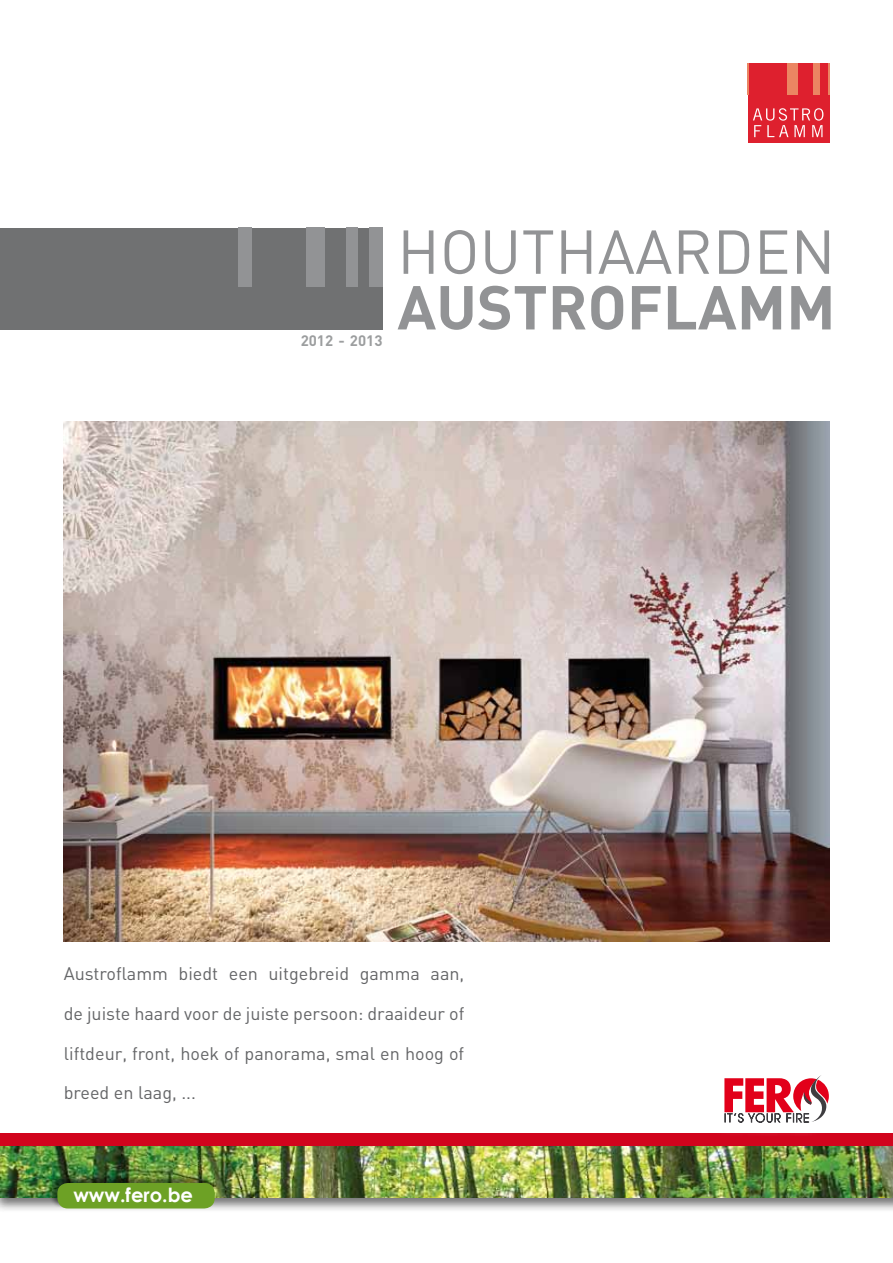
<style>
.page{position:relative;width:893px;height:1263px;background:#fff}
.page>*{position:absolute;margin:0;border:0;box-sizing:border-box;transform-origin:0 0}
.t1{font:60.9px "DIN";letter-spacing:.005em;color:#929395}
.t2{font:700 60.9px "DIN";color:#929395}
.t3{font:700 19.5px "Century Gothic";color:#fff}
.t4{font:18px "DIN";color:#646567}
.t5{font:700 15px "DIN";color:#9c9e9f}
</style>
<div class="page">
<div style="left:0;top:228px;width:383px;height:101px;background:#707172"></div>
<img style="left:64px;top:421px;width:765px;height:520px">
<div style="left:0;top:1143px;width:893px;height:71px;background:#000;opacity:.55"></div>
<img style="left:0;top:1146px;width:893px;height:52px">
<div style="left:0;top:1133px;width:893px;height:13px;background:#d1041d"></div>
<div style="left:48px;top:1174px;width:167px;height:34px;background:#000;opacity:.5"></div>
<div style="left:57px;top:1183px;width:158px;height:25px;background:#6da125;border-radius:10px"></div>
<div style="left:347px;top:228px;width:11px;height:59px;background:#929395"></div>
<div style="left:307px;top:228px;width:18px;height:59px;background:#929395"></div>
<div style="left:238px;top:228px;width:13px;height:59px;background:#929395"></div>
<div style="left:369px;top:228px;width:14px;height:59px;background:#929395"></div>
<div style="left:748px;top:64px;width:81px;height:78px;background:#de202e"></div>
<svg style="left:753px;top:108px;width:70px;height:29px"></svg>
<div style="left:748px;top:64px;width:81px;height:30px;background:#eb8562"></div>
<div style="left:749px;top:64px;width:37px;height:30px;background:#de202e"></div>
<div style="left:798px;top:64px;width:15px;height:30px;background:#de202e"></div>
<div style="left:820px;top:64px;width:8px;height:30px;background:#de202e"></div>
<div style="left:708px;top:1060px;width:136px;height:78px;background:#fff"></div>
<svg style="left:724px;top:1075px;width:105px;height:48px"></svg>
<h1 class="t1" style="left:397px;top:214px;width:439px">HOUTHAARDEN</h1>
<p class="t5" style="left:301px;top:331px;width:83px">2012 - 2013</p>
<h1 class="t2" style="left:397px;top:268px;width:440px">AUSTROFLAMM</h1>
<p class="t4" style="left:64px;top:962px;width:402px">Austroflamm biedt een uitgebreid gamma aan,</p>
<p class="t4" style="left:64px;top:1002px;width:402px">de juiste haard voor de juiste persoon: draaideur of</p>
<p class="t4" style="left:64px;top:1042px;width:402px">liftdeur, front, hoek of panorama, smal en hoog of</p>
<p class="t4" style="left:64px;top:1081px;width:134px">breed en laag, ...</p>
<p class="t3" style="left:73px;top:1183px;width:121px">www.fero.be</p>
</div>
